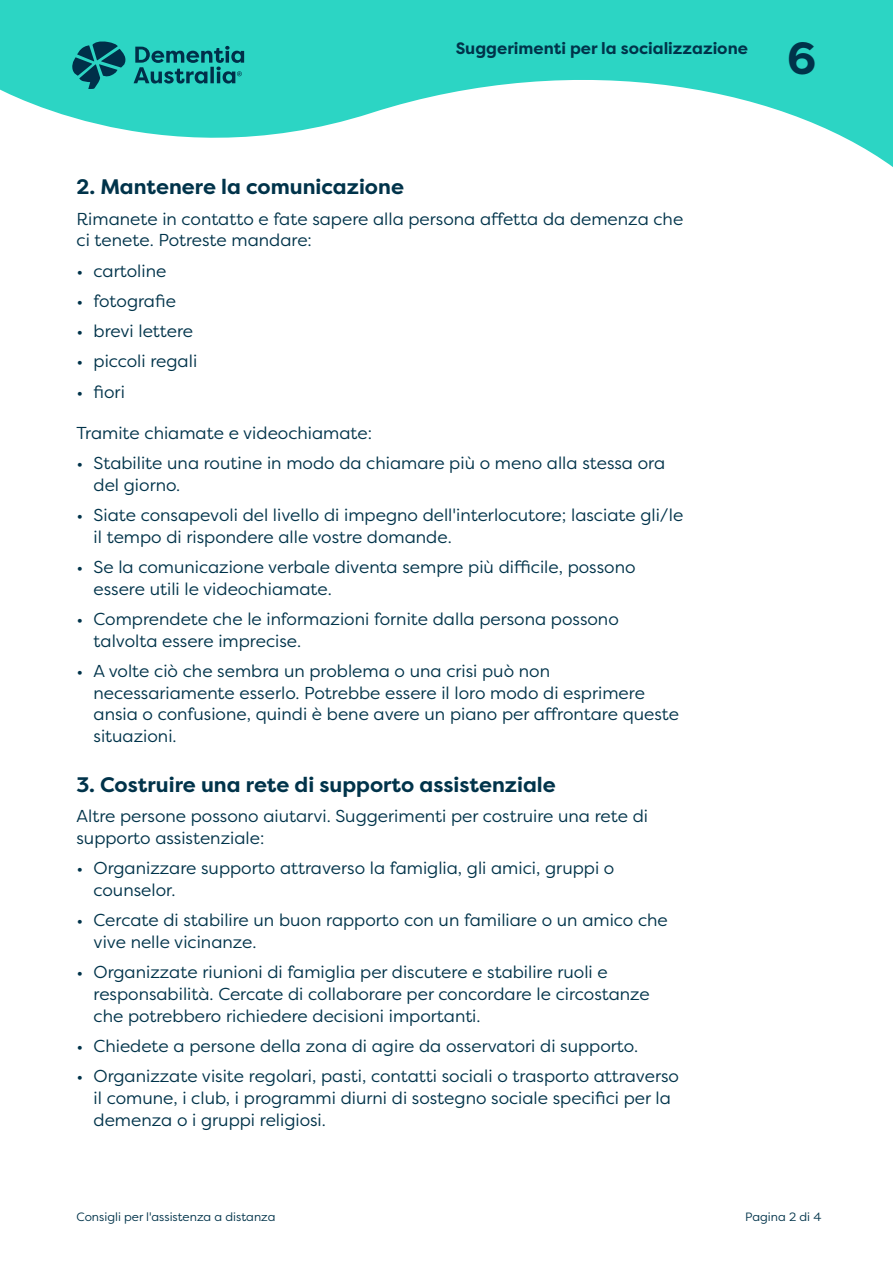
<style>
.page{position:relative;width:893px;height:1263px;background:#fff}
.page>*{position:absolute;margin:0;border:0;box-sizing:border-box;transform-origin:0 0}
.t1{font:700 45px "Filson Pro";color:#00334a}
.t2{font:700 21px "Filson Pro";color:#00334a}
.t3{font:17.25px/21.8px "Filson Pro";color:#00334a}
.t4{font:700 16.5px "Filson Pro";color:#00334a}
.t5{font:12px "Filson Pro";color:#00334a}
</style>
<div class="page">
<svg style="left:0;top:0;width:893px;height:167px;fill:#2cd5c4"></svg>
<svg style="left:72px;top:41px;width:172px;height:48px;background:#1d9d9a"></svg>
<p class="t4" style="left:456px;top:38px;width:294px">Suggerimenti per la socializzazione</p>
<h1 class="t1" style="left:787px;top:30px;width:31px">6</h1>
<p class="t2" style="left:77px;top:174px;width:329px">2. Mantenere la comunicazione</p>
<p class="t3" style="left:77px;top:207px;width:608px">Rimanete in contatto e fate sapere alla persona affetta da demenza che ci tenete. Potreste mandare:</p>
<p class="t3" style="left:77px;top:259px;width:91px">• cartoline</p>
<p class="t3" style="left:77px;top:289px;width:101px">• fotografie</p>
<p class="t3" style="left:77px;top:320px;width:118px">• brevi lettere</p>
<p class="t3" style="left:77px;top:350px;width:122px">• piccoli regali</p>
<p class="t3" style="left:77px;top:380px;width:50px">• fiori</p>
<p class="t3" style="left:77px;top:421px;width:297px">Tramite chiamate e videochiamate:</p>
<p class="t3" style="left:94px;top:451px;width:573px;text-indent:-17px">• Stabilite una routine in modo da chiamare più o meno alla stessa ora del giorno.</p>
<p class="t3" style="left:94px;top:504px;width:591px;text-indent:-17px">• Siate consapevoli del livello di impegno dell'interlocutore; lasciate gli/le il tempo di rispondere alle vostre domande.</p>
<p class="t3" style="left:94px;top:556px;width:543px;text-indent:-17px">• Se la comunicazione verbale diventa sempre più difficile, possono essere utili le videochiamate.</p>
<p class="t3" style="left:94px;top:608px;width:527px;text-indent:-17px">• Comprendete che le informazioni fornite dalla persona possono talvolta essere imprecise.</p>
<p class="t3" style="left:94px;top:660px;width:587px;text-indent:-17px">• A volte ciò che sembra un problema o una crisi può non necessariamente esserlo. Potrebbe essere il loro modo di esprimere ansia o confusione, quindi è bene avere un piano per affrontare queste situazioni.</p>
<p class="t2" style="left:77px;top:771px;width:481px">3. Costruire una rete di supporto assistenziale</p>
<p class="t3" style="left:77px;top:805px;width:573px">Altre persone possono aiutarvi. Suggerimenti per costruire una rete di supporto assistenziale:</p>
<p class="t3" style="left:94px;top:857px;width:522px;text-indent:-17px">• Organizzare supporto attraverso la famiglia, gli amici, gruppi o counselor.</p>
<p class="t3" style="left:94px;top:909px;width:576px;text-indent:-17px">• Cercate di stabilire un buon rapporto con un familiare o un amico che vive nelle vicinanze.</p>
<p class="t3" style="left:94px;top:961px;width:558px;text-indent:-17px">• Organizzate riunioni di famiglia per discutere e stabilire ruoli e responsabilità. Cercate di collaborare per concordare le circostanze che potrebbero richiedere decisioni importanti.</p>
<p class="t3" style="left:77px;top:1034px;width:563px">• Chiedete a persone della zona di agire da osservatori di supporto.</p>
<p class="t3" style="left:94px;top:1065px;width:587px;text-indent:-17px">• Organizzate visite regolari, pasti, contatti sociali o trasporto attraverso il comune, i club, i programmi diurni di sostegno sociale specifici per la demenza o i gruppi religiosi.</p>
<p class="t5" style="left:77px;top:1209px;width:200px">Consigli per l'assistenza a distanza</p>
<p class="t5" style="left:745px;top:1209px;width:78px">Pagina 2 di 4</p>
</div>
